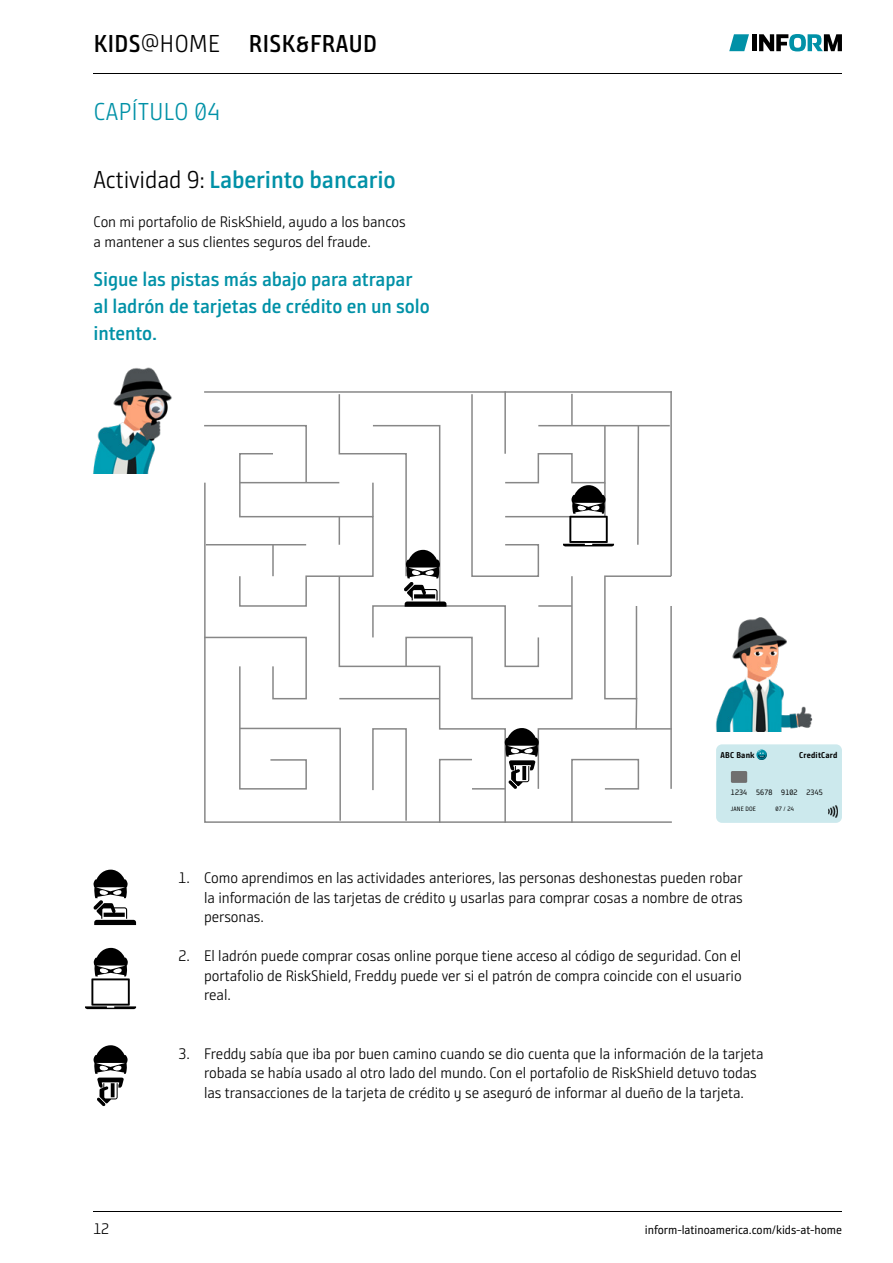
<style>
.page{position:relative;width:893px;height:1263px;background:#fff}
.page>*{position:absolute;margin:0;border:0;box-sizing:border-box;transform-origin:0 0}
.t1{font:700 24.45px "Bunday Sans Pro SG Se";letter-spacing:-.005em;color:#0091a7}
.t2{font:700 24.45px "Bunday Sans Pro SG Se";letter-spacing:.02em;color:#000}
.t3{font:24.45px "Bunday Sans Pro SG Se Ligh";letter-spacing:.02em;color:#0091a7}
.t4{font:700 19.95px/27px "Bunday Sans Pro SG Se";letter-spacing:-.005em;color:#0091a7}
.t5{font:15.3px/19.5px "Bunday Sans Pro SG Se Ligh";letter-spacing:-.005em;color:#000;text-align:justify}
.t6{font:12.15px "Bunday Sans Pro SG";letter-spacing:-.005em;color:#000}
.t7{font:700 8.4px "Bunday Sans Pro SG";letter-spacing:.02em;color:#000}
.t8{font:7.8px "Bunday Sans Pro SG";letter-spacing:.02em;color:#000}
.t9{font:6.3px "Bunday Sans Pro SG";letter-spacing:.02em;color:#000}
.s1{font-family:"Bunday Sans Pro SG Se Ligh";font-weight:400}
.s2{font-family:"Bunday Sans Pro SG Se Ligh";font-weight:400;color:#000}
</style>
<div class="page">
<hr style="left:94px;top:74px;width:748px;height:1px;background:#000">
<svg style="left:729px;top:34px;width:20px;height:17px"></svg>
<svg style="left:759px;top:34px;width:83px;height:17px"></svg>
<div style="left:752px;top:34px;width:5px;height:17px;background:#000"></div>
<hr style="left:94px;top:1211px;width:748px;height:1px;background:#000">
<img style="left:93px;top:367px;width:79px;height:107px">
<img style="left:716px;top:617px;width:97px;height:114px">
<svg style="left:85px;top:948px;width:51px;height:61px"></svg>
<svg style="left:93px;top:869px;width:43px;height:56px"></svg>
<svg style="left:94px;top:1045px;width:34px;height:61px"></svg>
<hr style="left:204px;top:391px;width:468px;height:2px;background:#878787">
<svg style="left:204px;top:393px;width:468px;height:430px"></svg>
<div style="left:716px;top:744px;width:126px;height:79px;background:#cce9ed;border-radius:6px"></div>
<div style="left:731px;top:771px;width:16px;height:12px;background:#706f6f"></div>
<svg style="left:828px;top:805px;width:9px;height:12px"></svg>
<svg style="left:757px;top:750px;width:10px;height:10px"></svg>
<p class="t2" style="left:94px;top:28px;width:285px">KIDS<span class="s1">@HOME</span> RISK&amp;FRAUD</p>
<p class="t3" style="left:94px;top:96px;width:128px">CAPÍTULO 04</p>
<p class="t1" style="left:94px;top:164px;width:304px"><span class="s2">Actividad 9:</span> Laberinto bancario</p>
<p class="t5" style="left:94px;top:212px;width:314px">Con mi portafolio de RiskShield, ayudo a los bancos</p>
<p class="t5" style="left:94px;top:232px;width:279px">a mantener a sus clientes seguros del fraude.</p>
<p class="t4" style="left:94px;top:265px;width:338px">Sigue las pistas más abajo para atrapar al ladrón de tarjetas de crédito en un solo intento.</p>
<p class="t7" style="left:720px;top:749px;width:36px">ABC Bank</p>
<p class="t7" style="left:799px;top:749px;width:40px">CreditCard</p>
<p class="t8" style="left:731px;top:787px;width:18px">1234</p>
<p class="t9" style="left:731px;top:805px;width:27px">JANE DOE</p>
<p class="t9" style="left:775px;top:805px;width:20px">07 / 24</p>
<p class="t8" style="left:756px;top:787px;width:18px">5678</p>
<p class="t8" style="left:781px;top:787px;width:18px">9102</p>
<p class="t8" style="left:806px;top:787px;width:18px">2345</p>
<p class="t5" style="left:94px;top:1219px;width:17px">12</p>
<p class="t5" style="left:179px;top:868px;width:13px">1.</p>
<p class="t5" style="left:179px;top:946px;width:13px">2.</p>
<p class="t5" style="left:204px;top:868px;width:540px">Como aprendimos en las actividades anteriores, las personas deshonestas pueden robar la información de las tarjetas de crédito y usarlas para comprar cosas a nombre de otras personas.</p>
<p class="t5" style="left:204px;top:946px;width:539px">El ladrón puede comprar cosas online porque tiene acceso al código de seguridad. Con el portafolio de RiskShield, Freddy puede ver si el patrón de compra coincide con el usuario real.</p>
<p class="t5" style="left:179px;top:1043px;width:13px">3.</p>
<p class="t5" style="left:204px;top:1043px;width:561px;text-align:left">Freddy sabía que iba por buen camino cuando se dio cuenta que la información de la tarjeta robada se había usado al otro lado del mundo. Con el portafolio de RiskShield detuvo todas las transacciones de la tarjeta de crédito y se aseguró de informar al dueño de la tarjeta.</p>
<p class="t6" style="left:645px;top:1222px;width:199px">inform-latinoamerica.com/kids-at-home</p>
</div>
